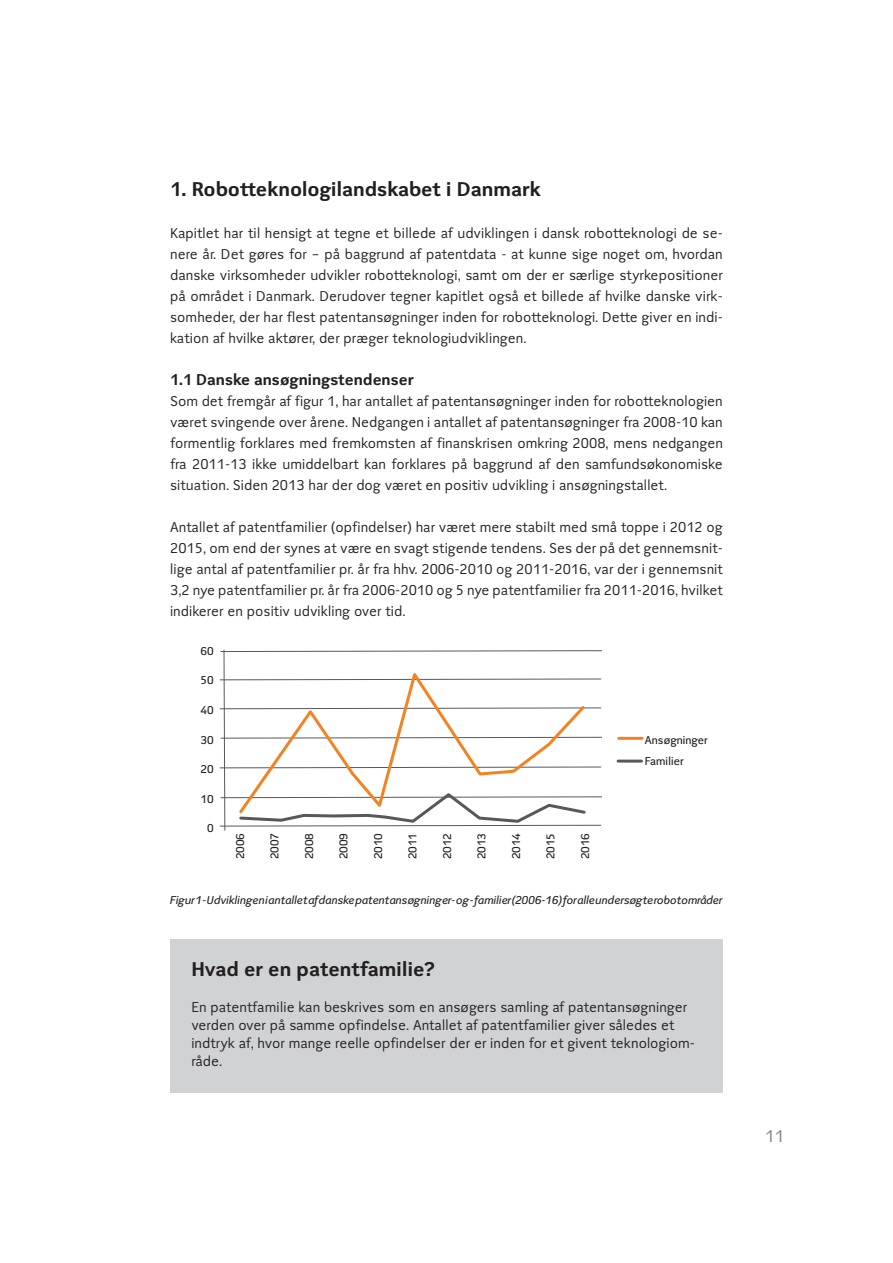
<style>
.page{position:relative;width:893px;height:1263px;background:#fff}
.page>*{position:absolute;margin:0;border:0;box-sizing:border-box;transform-origin:0 0}
.t1{font:700 21px "Ninetysix K";color:#231f20}
.t2{font:18px "Ninetysix K";color:#808285}
.t3{font:700 16.5px "Ninetysix K";color:#231f20}
.t4{font:15px/21px "Ninetysix K";color:#231f20;text-align:justify}
.t5{font:italic 12px "Ninetysix K";letter-spacing:-.005em;color:#231f20}
.t6{font:12px/21px "Ninetysix K";color:#231f20}
</style>
<div class="page">
<div style="left:170px;top:940px;width:553px;height:153px;background:#d1d2d4"></div>
<hr style="left:619px;top:737px;width:23px;height:3px;background:#f58220">
<hr style="left:618px;top:760px;width:23px;height:3px;background:#57585a">
<svg style="left:219px;top:650px;width:383px;height:181px"></svg>
<h1 class="t1" style="left:170px;top:178px;width:372px">1. Robotteknologilandskabet i Danmark</h1>
<p class="t4" style="left:170px;top:223px;width:554px">Kapitlet har til hensigt at tegne et billede af udviklingen i dansk robotteknologi de se&shy;nere år. Det gøres for – på baggrund af patentdata - at kunne sige noget om, hvordan danske virksomheder udvikler robotteknologi, samt om der er særlige styrkepositioner på området i Danmark. Derudover tegner kapitlet også et billede af hvilke danske virk&shy;somheder, der har flest patentansøgninger inden for robotteknologi. Dette giver en indi&shy;kation af hvilke aktører, der præger teknologiudviklingen.</p>
<p class="t3" style="left:170px;top:371px;width:245px">1.1 Danske ansøgningstendenser</p>
<p class="t4" style="left:170px;top:391px;width:554px">Som det fremgår af figur 1, har antallet af patentansøgninger inden for robotteknologien været svingende over årene. Nedgangen i antallet af patentansøgninger fra 2008-10 kan formentlig forklares med fremkomsten af finanskrisen omkring 2008, mens nedgangen fra 2011-13 ikke umiddelbart kan forklares på baggrund af den samfundsøkonomiske situation. Siden 2013 har der dog været en positiv udvikling i ansøgningstallet.</p>
<p class="t4" style="left:170px;top:517px;width:554px">Antallet af patentfamilier (opfindelser) har været mere stabilt med små toppe i 2012 og 2015, om end der synes at være en svagt stigende tendens. Ses der på det gennemsnit&shy;lige antal af patentfamilier pr. år fra hhv. 2006-2010 og 2011-2016, var der i gennemsnit 3,2 nye patentfamilier pr. år fra 2006-2010 og 5 nye patentfamilier fra 2011-2016, hvilket indikerer en positiv udvikling over tid.</p>
<p class="t6" style="left:200px;top:641px;width:15px">60</p>
<p class="t6" style="left:200px;top:670px;width:15px">50</p>
<p class="t6" style="left:200px;top:700px;width:15px">40</p>
<p class="t6" style="left:200px;top:729px;width:15px">30</p>
<p class="t6" style="left:200px;top:759px;width:15px">20</p>
<p class="t6" style="left:200px;top:788px;width:15px">10</p>
<p class="t6" style="left:207px;top:818px;width:8px">0</p>
<p class="t6" style="left:230px;top:859px;width:28px;rotate:-90deg">2006</p>
<p class="t6" style="left:264px;top:859px;width:28px;rotate:-90deg">2007</p>
<p class="t6" style="left:299px;top:859px;width:28px;rotate:-90deg">2008</p>
<p class="t6" style="left:333px;top:859px;width:28px;rotate:-90deg">2009</p>
<p class="t6" style="left:368px;top:859px;width:28px;rotate:-90deg">2010</p>
<p class="t6" style="left:402px;top:859px;width:28px;rotate:-90deg">2011</p>
<p class="t6" style="left:437px;top:859px;width:28px;rotate:-90deg">2012</p>
<p class="t6" style="left:471px;top:859px;width:28px;rotate:-90deg">2013</p>
<p class="t6" style="left:506px;top:859px;width:28px;rotate:-90deg">2014</p>
<p class="t6" style="left:540px;top:859px;width:28px;rotate:-90deg">2015</p>
<p class="t6" style="left:575px;top:859px;width:28px;rotate:-90deg">2016</p>
<p class="t6" style="left:645px;top:729px;width:64px">Ansøgninger<br>Familier</p>
<p class="t5" style="left:170px;top:893px;width:554px">Figur 1 - Udviklingen i antallet af danske patentansøgninger- og -familier (2006-16) for alle undersøgte robotområder</p>
<h1 class="t1" style="left:191px;top:958px;width:245px">Hvad er en patentfamilie?</h1>
<p class="t4" style="left:191px;top:998px;width:505px;line-height:18px;text-align:left">En patentfamilie kan beskrives som en ansøgers samling af patentansøgninger verden over på samme opfindelse. Antallet af patentfamilier giver således et indtryk af, hvor mange reelle opfindelser der er inden for et givent teknologiom&shy;råde.</p>
<p class="t2" style="left:765px;top:1126px;width:21px">11</p>
</div>
